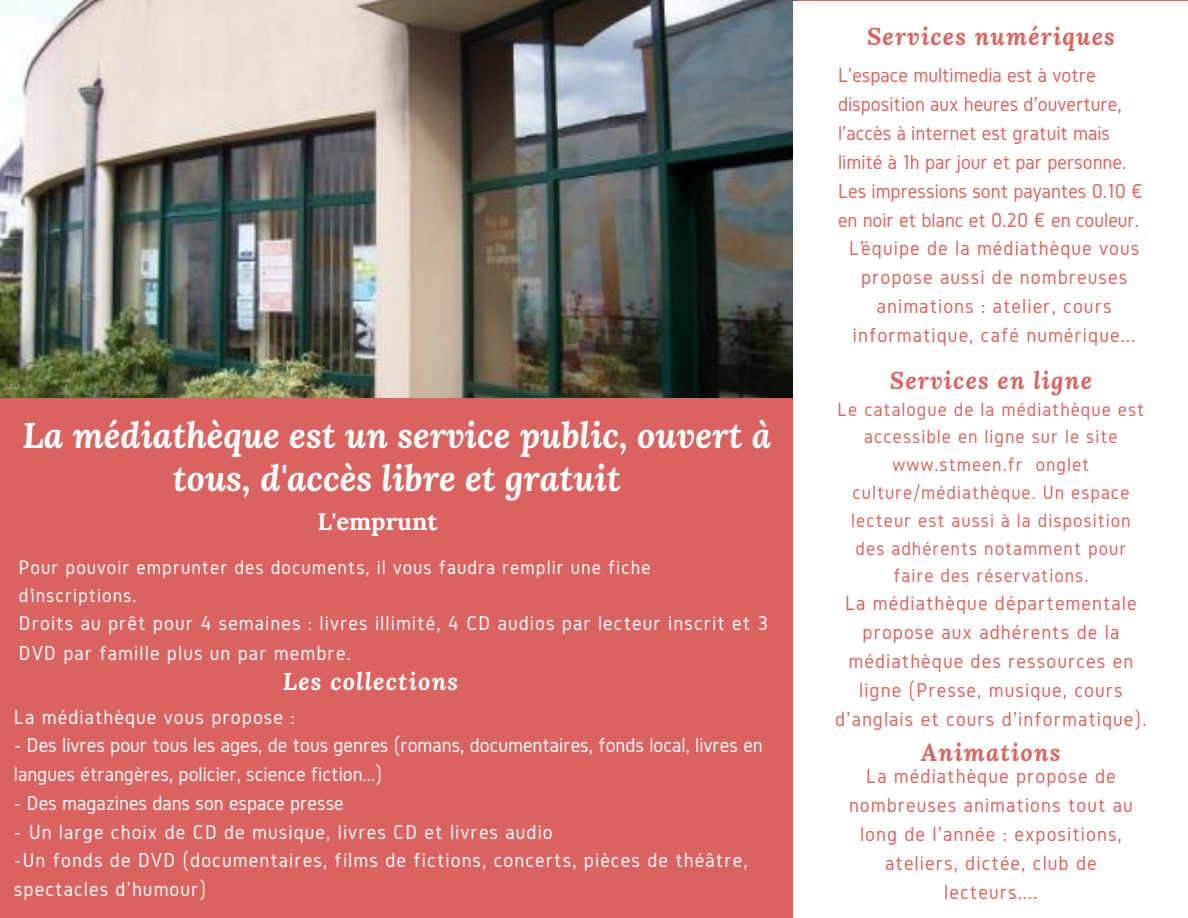
<style>
.page{position:relative;width:1188px;height:918px;background:#db635f}
.page>*{position:absolute;margin:0;border:0;box-sizing:border-box;transform-origin:0 0}
.t1{font:italic 700 35.55px/43.3px "Lora";color:#fff;text-align:center}
.t2{font:italic 700 24px "Lora";letter-spacing:.05em;color:#db635f}
.t3{font:italic 700 24px "Lora";letter-spacing:.05em;color:#fff}
.t4{font:700 24px "Lora";color:#fff}
.t5{font:21px/29px "Gidole";letter-spacing:.05em;color:#db635f;text-align:center}
.t6{font:21px/28.8px "Gidole";letter-spacing:.05em;color:#fff}
.t7{font:21px "Gidole";color:#db635f}
.t8{font:21px/28.8px "Gidole";color:#fff}
.t9{font:20.25px/28.2px "Gidole";letter-spacing:.05em;color:#fff}
.t10{font:19.95px/27.8px "Gidole";letter-spacing:.05em;color:#db635f;text-align:center}
</style>
<div class="page">
<img style="left:0;top:0;width:798px;height:397px">
<div style="left:793px;top:1px;width:395px;height:917px;background:#fff"></div>
<h1 class="t1" style="left:22px;top:412px;width:750px">La médiathèque est un service public, ouvert à tous, d'accès libre et gratuit</h1>
<p class="t4" style="left:317px;top:506px;width:121px">L'emprunt</p>
<p class="t9" style="left:19px;top:553px;width:633px">Pour pouvoir emprunter des documents, il vous faudra remplir une fiche d’inscriptions.</p>
<p class="t6" style="left:19px;top:609px;width:750px;line-height:29.2px">Droits au prêt pour 4 semaines : livres illimité, 4 CD audios par lecteur inscrit et 3<br>DVD par famille plus un par membre.</p>
<p class="t3" style="left:283px;top:665px;width:177px">Les collections</p>
<p class="t6" style="left:14px;top:702px;width:282px">La médiathèque vous propose :</p>
<p class="t8" style="left:14px;top:731px;width:750px">- Des livres pour tous les ages, de tous genres (romans, documentaires, fonds local, livres en langues étrangères, policier, science fiction...)</p>
<p class="t8" style="left:14px;top:788px;width:331px">- Des magazines dans son espace presse</p>
<p class="t6" style="left:14px;top:817px;width:735px">- Un large choix de CD de musique, livres CD et livres audio<br>-Un fonds de DVD (documentaires, films de fictions, concerts, pièces de théâtre, spectacles d'humour)</p>
<p class="t2" style="left:867px;top:21px;width:249px">Services numériques</p>
<p class="t7" style="left:838px;top:63px;width:259px">L'espace multimedia est à votre</p>
<p class="t7" style="left:838px;top:92px;width:285px">disposition aux heures d'ouverture,</p>
<p class="t7" style="left:838px;top:121px;width:274px">l'accès à internet est gratuit mais</p>
<p class="t7" style="left:838px;top:150px;width:290px">limité à 1h par jour et par personne.</p>
<p class="t7" style="left:838px;top:179px;width:307px">Les impressions sont payantes 0.10 €</p>
<p class="t7" style="left:838px;top:208px;width:303px">en noir et blanc et 0.20 € en couleur.</p>
<p class="t5" style="left:849px;top:234px;width:292px">L’équipe de la médiathèque vous</p>
<p class="t5" style="left:861px;top:263px;width:268px">propose aussi de nombreuses</p>
<p class="t5" style="left:877px;top:291px;width:236px">animations : atelier, cours</p>
<p class="t5" style="left:853px;top:320px;width:284px">informatique, café numérique...</p>
<p class="t2" style="left:890px;top:364px;width:204px">Services en ligne</p>
<p class="t10" style="left:838px;top:395px;width:308px">Le catalogue de la médiathèque est accessible en ligne sur le site www.stmeen.fr onglet culture/médiathèque. Un espace lecteur est aussi à la disposition des adhérents notamment pour faire des réservations.</p>
<p class="t5" style="left:835px;top:588px;width:313px">La médiathèque départementale propose aux adhérents de la médiathèque des ressources en ligne (Presse, musique, cours d'anglais et cours d'informatique).</p>
<p class="t2" style="left:921px;top:736px;width:141px">Animations</p>
<p class="t5" style="left:849px;top:762px;width:285px">La médiathèque propose de nombreuses animations tout au long de l'année : expositions, ateliers, dictée, club de lecteurs....</p>
</div>
